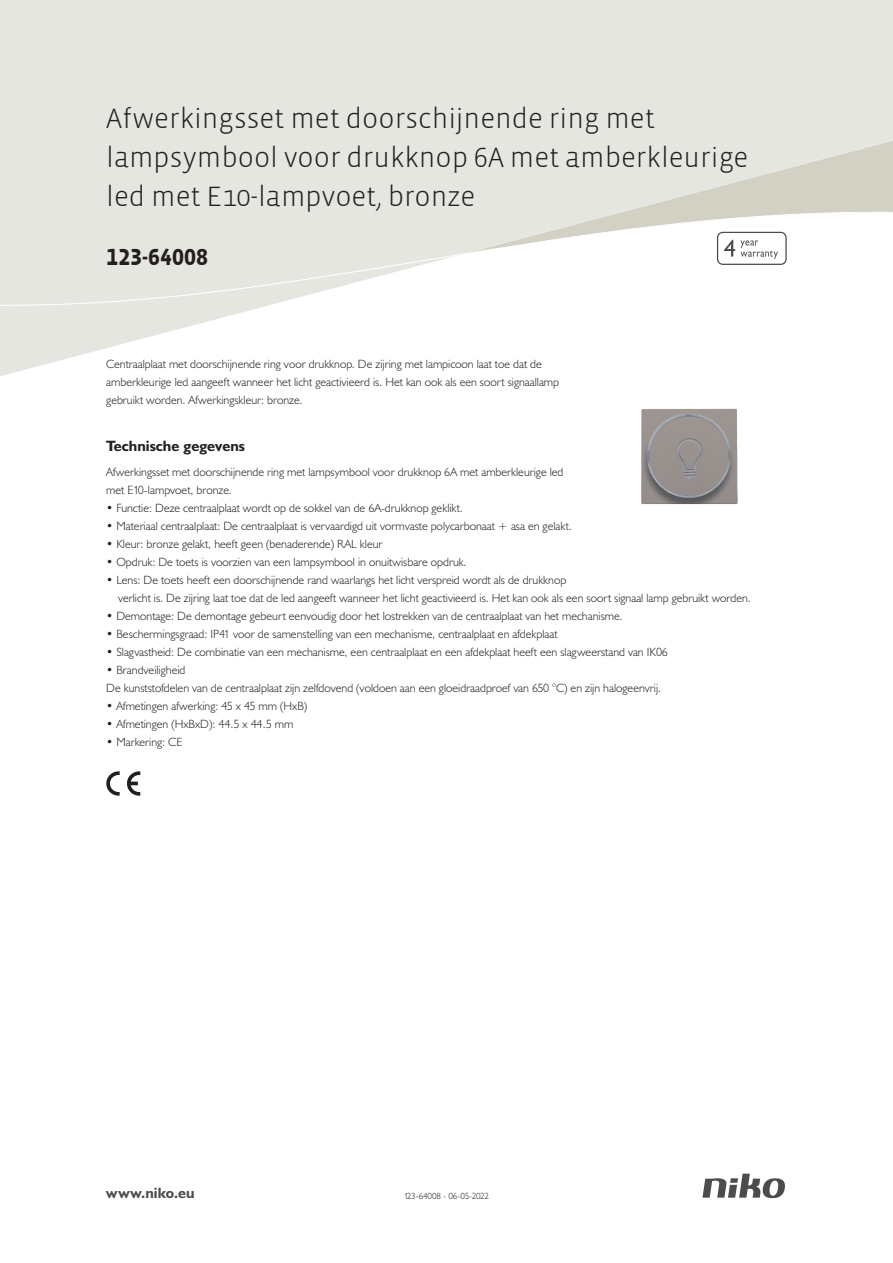
<style>
.page{position:relative;width:893px;height:1263px;background:#fff}
.page>*{position:absolute;margin:0;border:0;box-sizing:border-box;transform-origin:0 0}
.Title_datasheets{font:300 28.65px/39.2px "Vista Sans";color:#231f20}
.Article_number{font:700 24px "Vista Sans Alt";color:#231f20}
.Titles_parts{font:700 15px "Humanist 521 BT";color:#231f20}
.t1{font:700 15px "Humanist 521 BT";letter-spacing:.005em;color:#4b4c4d}
.USP_Bullets{font:300 12px/18px "Humanist 521 BT";color:#231f20}
.Platte_tekst_CAB{font:300 12px/18px "Humanist 521 BT";color:#231f20}
.Revision{font:300 9px "Humanist 521 BT";letter-spacing:-.03em;color:#231f20}
</style>
<div class="page">
<svg style="left:702px;top:1173px;width:83px;height:25px"></svg>
<svg style="left:127px;top:771px;width:13px;height:25px"></svg>
<svg style="left:106px;top:771px;width:14px;height:25px"></svg>
<svg style="left:0;top:0;width:893px;height:376px;fill:#e6e6e0"></svg>
<svg style="left:0;top:209px;width:893px;height:101px"></svg>
<svg style="left:717px;top:232px;width:70px;height:33px"></svg>
<img style="left:591px;top:358px;width:196px;height:146px">
<p class="Title_datasheets" style="left:106px;top:99px;width:643px">Afwerkingsset met doorschijnende ring met lampsymbool voor drukknop 6A met amberkleurige led met E10-lampvoet, bronze</p>
<p class="Article_number" style="left:106px;top:242px;width:103px">123-64008</p>
<p class="Platte_tekst_CAB" style="left:106px;top:354px;width:454px">Centraalplaat met doorschijnende ring voor drukknop. De zijring met lampicoon laat toe dat de amberkleurige led aangeeft wanneer het licht geactivieerd is. Het kan ook als een soort signaallamp gebruikt worden. Afwerkingskleur: bronze.</p>
<p class="Titles_parts" style="left:106px;top:437px;width:140px">Technische gegevens</p>
<p class="Platte_tekst_CAB" style="left:106px;top:462px;width:459px">Afwerkingsset met doorschijnende ring met lampsymbool voor drukknop 6A met amberkleurige led met E10-lampvoet, bronze.</p>
<p class="USP_Bullets" style="left:106px;top:498px;width:358px">• Functie: Deze centraalplaat wordt op de sokkel van de 6A-drukknop geklikt.</p>
<p class="USP_Bullets" style="left:106px;top:516px;width:467px">• Materiaal centraalplaat: De centraalplaat is vervaardigd uit vormvaste polycarbonaat + asa en gelakt.</p>
<p class="USP_Bullets" style="left:106px;top:534px;width:278px">• Kleur: bronze gelakt, heeft geen (benaderende) RAL kleur</p>
<p class="USP_Bullets" style="left:106px;top:552px;width:362px">• Opdruk: De toets is voorzien van een lampsymbool in onuitwisbare opdruk.</p>
<p class="USP_Bullets" style="left:118px;top:570px;width:634px;text-indent:-12px">• Lens: De toets heeft een doorschijnende rand waarlangs het licht verspreid wordt als de drukknop<br>verlicht is. De zijring laat toe dat de led aangeeft wanneer het licht geactivieerd is. Het kan ook als een soort signaal lamp gebruikt worden.</p>
<p class="USP_Bullets" style="left:106px;top:606px;width:518px">• Demontage: De demontage gebeurt eenvoudig door het lostrekken van de centraalplaat van het mechanisme.</p>
<p class="USP_Bullets" style="left:106px;top:624px;width:453px">• Beschermingsgraad: IP41 voor de samenstelling van een mechanisme, centraalplaat en afdekplaat</p>
<p class="USP_Bullets" style="left:106px;top:642px;width:563px">• Slagvastheid: De combinatie van een mechanisme, een centraalplaat en een afdekplaat heeft een slagweerstand van IK06</p>
<p class="USP_Bullets" style="left:106px;top:660px;width:81px">• Brandveiligheid</p>
<p class="USP_Bullets" style="left:106px;top:678px;width:556px">De kunststofdelen van de centraalplaat zijn zelfdovend (voldoen aan een gloeidraadproef van 650 °C) en zijn halogeenvrij.</p>
<p class="USP_Bullets" style="left:106px;top:696px;width:202px">• Afmetingen afwerking: 45 x 45 mm (HxB)</p>
<p class="USP_Bullets" style="left:106px;top:714px;width:189px">• Afmetingen (HxBxD): 44.5 x 44.5 mm</p>
<p class="USP_Bullets" style="left:106px;top:732px;width:78px">• Markering: CE</p>
<p class="t1" style="left:106px;top:1184px;width:90px">www.niko.eu</p>
<p class="Revision" style="left:404px;top:1190px;width:86px">123-64008 - 06-05-2022</p>
</div>
